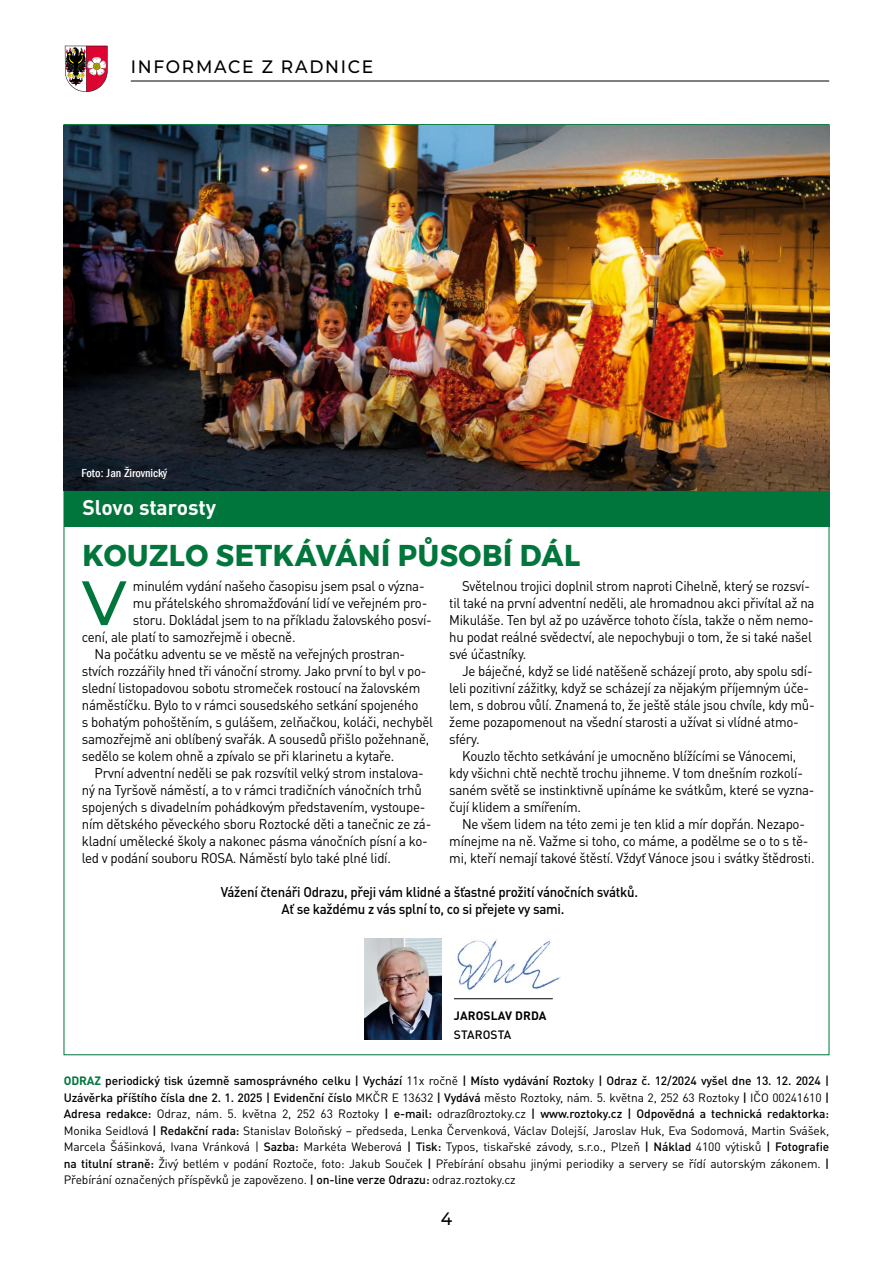
<style>
.page{position:relative;width:893px;height:1263px;background:#fff}
.page>*{position:absolute;margin:0;border:0;box-sizing:border-box;transform-origin:0 0}
.t1{font:500 62.55px "Montserrat";color:#00763c}
.t2{font:700 30px "Montserrat";letter-spacing:.02em;color:#00763c;scale:.95 1}
.t3{font:700 21px "DIN Pro";letter-spacing:-.01em;color:#fff}
.t4{font:500 18px "Montserrat";letter-spacing:.1em;color:#000;scale:.95 1}
.t5{font:13.95px/17px "DIN Pro";letter-spacing:-.02em;color:#000;scale:.95 1}
.t6{font:500 13.95px/17px "DIN Pro";letter-spacing:-.02em;color:#000;scale:.95 1}
.t7{font:12px/16.5px "DIN Pro";letter-spacing:-.01em;color:#000;text-align:justify}
.t8{font:500 condensed 12px "Franklin Gothic LT Com";color:#fff}
.t9{font:700 12px "DIN Pro";letter-spacing:.01em;color:#000}
.t10{font:500 12px "DIN Pro";letter-spacing:.01em;color:#000}
.s1{font-weight:700;color:#00763c}
.s2{font-weight:500}
</style>
<div class="page">
<hr style="left:131px;top:81px;width:698px;height:1px;background:#000">
<svg style="left:65px;top:46px;width:43px;height:46px"></svg>
<hr style="left:86px;top:46px;width:1px;height:46px;background:#000">
<div style="left:64px;top:480px;width:765px;height:47px;background:#00763c"></div>
<img style="left:457px;top:939px;width:104px;height:51px">
<hr style="left:454px;top:998px;width:99px;height:1px;background:#000">
<img style="left:365px;top:939px;width:76px;height:100px">
<img style="left:64px;top:125px;width:765px;height:366px">
<p class="t4" style="left:131px;top:54px;width:257px">INFORMACE Z RADNICE</p>
<p class="t8" style="left:82px;top:466px;width:87px">Foto: Jan Žirovnický</p>
<h3 class="t3" style="left:82px;top:490px;width:135px">Slovo starosty</h3>
<h2 class="t2" style="left:82px;top:532px;width:525px">KOUZLO SETKÁVÁNÍ PŮSOBÍ DÁL</h2>
<h1 class="t1" style="left:82px;top:561px;width:46px">V</h1>
<p class="t5" style="left:133px;top:577px;width:309px">minulém vydání našeho časopisu jsem psal o význa-</p>
<p class="t5" style="left:449px;top:577px;width:386px;text-indent:13px">Světelnou trojici doplnil strom naproti Cihelně, který se rozsví&shy;til také na první adventní neděli, ale hromadnou akci přivítal až na Mikuláše. Ten byl až po uzávěrce tohoto čísla, takže o něm nemo&shy;hu podat reálné svědectví, ale nepochybuji o tom, že si také našel své účastníky.</p>
<p class="t5" style="left:449px;top:662px;width:386px;text-indent:13px">Je báječné, když se lidé natěšeně scházejí proto, aby spolu sdí&shy;leli pozitivní zážitky, když se scházejí za nějakým příjemným úče&shy;lem, s dobrou vůlí. Znamená to, že ještě stále jsou chvíle, kdy mů&shy;žeme pozapomenout na všední starosti a užívat si vlídné atmo&shy;sféry.</p>
<p class="t5" style="left:449px;top:747px;width:386px;text-indent:13px">Kouzlo těchto setkávání je umocněno blížícími se Vánocemi, kdy všichni chtě nechtě trochu jihneme. V tom dnešním rozkolí&shy;saném světě se instinktivně upínáme ke svátkům, které se vyzna&shy;čují klidem a smířením.</p>
<p class="t5" style="left:449px;top:815px;width:386px;text-align:center">Ne všem lidem na této zemi je ten klid a mír dopřán. Nezapo&shy;mínejme na ně. Važme si toho, co máme, a podělme se o to s tě&shy;mi, kteří nemají takové štěstí. Vždyť Vánoce jsou i svátky štědrosti.</p>
<p class="t6" style="left:282px;top:882px;width:377px;text-indent:-61px">Vážení čtenáři Odrazu, přeji vám klidné a šťastné prožití vánočních svátků.<br>Ať se každému z vás splní to, co si přejete vy sami.</p>
<p class="t5" style="left:133px;top:594px;width:311px">mu přátelského shromažďování lidí ve veřejném pro-</p>
<p class="t5" style="left:133px;top:611px;width:316px">storu. Dokládal jsem to na příkladu žalovského posví-</p>
<p class="t5" style="left:82px;top:628px;width:227px">cení, ale platí to samozřejmě i obecně.</p>
<p class="t5" style="left:95px;top:645px;width:328px">Na počátku adventu se ve městě na veřejných prostran-</p>
<p class="t5" style="left:82px;top:662px;width:364px">stvích rozzářily hned tři vánoční stromy. Jako první to byl v po-</p>
<p class="t5" style="left:82px;top:679px;width:358px">slední listopadovou sobotu stromeček rostoucí na žalovském</p>
<p class="t5" style="left:82px;top:696px;width:356px">náměstíčku. Bylo to v rámci sousedského setkání spojeného</p>
<p class="t5" style="left:82px;top:713px;width:371px">s bohatým pohoštěním, s gulášem, zelňačkou, koláči, nechyběl</p>
<p class="t5" style="left:82px;top:730px;width:367px">samozřejmě ani oblíbený svařák. A sousedů přišlo požehnaně,</p>
<p class="t5" style="left:82px;top:747px;width:330px">sedělo se kolem ohně a zpívalo se při klarinetu a kytaře.</p>
<p class="t5" style="left:95px;top:764px;width:348px">První adventní neděli se pak rozsvítil velký strom instalova-</p>
<p class="t5" style="left:82px;top:781px;width:359px">ný na Tyršově náměstí, a to v rámci tradičních vánočních trhů</p>
<p class="t5" style="left:82px;top:798px;width:363px">spojených s divadelním pohádkovým představením, vystoupe-</p>
<p class="t5" style="left:82px;top:815px;width:369px">ním dětského pěveckého sboru Roztocké děti a tanečnic ze zá-</p>
<p class="t5" style="left:82px;top:832px;width:366px">kladní umělecké školy a nakonec pásma vánočních písní a ko-</p>
<p class="t5" style="left:82px;top:849px;width:327px">led v podání souboru ROSA. Náměstí bylo také plné lidí.</p>
<p class="t9" style="left:454px;top:1005px;width:94px">JAROSLAV DRDA</p>
<p class="t10" style="left:454px;top:1025px;width:59px">STAROSTA</p>
<p class="t7" style="left:64px;top:1072px;width:767px"><span class="s1">ODRAZ</span> <span class="s2">periodický tisk územně samosprávného celku | Vychází</span> 11x ročně <span class="s2">| Místo vydávání Roztok</span>y <span class="s2">| Odraz č. 12/2024 vyšel dne 13. 12. 2024 | Uzávěrka příštího čísla dne 2. 1. 2025 | Evidenční číslo</span> MKČR E 13632 <span class="s2">| Vydává</span> město Roztoky, nám. 5. května 2, 252 63 Roztoky <span class="s2">|</span> IČO 00241610 <span class="s2">| Adresa redakce:</span> Odraz, nám. 5. května 2, 252 63 Roztoky <span class="s2">| e-mail:</span> odraz@roztoky.cz <span class="s2">| www.roztoky.cz | Odpovědná a technická redaktorka:<br></span>Monika Seidlová <span class="s2">| Redakční rada:</span> Stanislav Boloňský – předseda, Lenka Červenková, Václav Dolejší, Jaroslav Huk, Eva Sodomová, Martin Svášek, Marcela Šášinková, Ivana Vránková | <span class="s2">Sazba:</span> Markéta Weberová <span class="s2">| Tisk:</span> Typos, tiskařské závody, s.r.o., Plzeň <span class="s2">| Náklad</span> 4100 výtisků <span class="s2">| Fotografie na titulní straně:</span> Živý betlém v podání Roztoče, foto: Jakub Souček <span class="s2">|</span> Přebírání obsahu jinými periodiky a servery se řídí autorským zákonem. <span class="s2">| </span>Přebírání označených příspěvků je zapovězeno. <span class="s2">| on-line verze Odrazu:</span> odraz.roztoky.cz</p>
<p class="t4" style="left:441px;top:1207px;width:14px">4</p>
</div>
